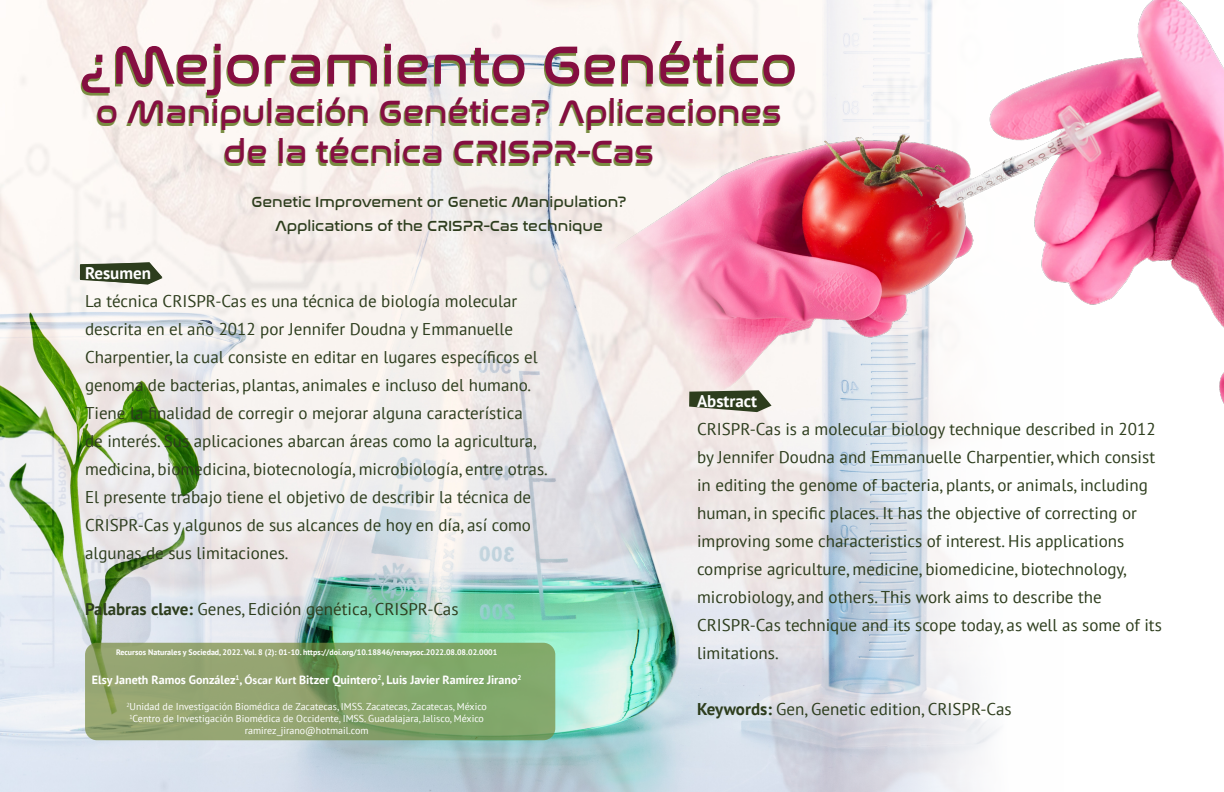
<style>
.page{position:relative;width:1224px;height:792px;background:#fff}
.page>*{position:absolute;margin:0;border:0;box-sizing:border-box;transform-origin:0 0}
.t1{font:55px "Nasalization Rg";color:#850e41}
.t2{font:33px "Nasalization Rg";color:#850e41}
.t3{font:17px/28px "PT Sans";color:#2d3d1d}
.t4{font:700 17px "PT Sans";color:#fff}
.t5{font:15px "Nasalization Rg";color:#2d3d1d}
.t6{font:700 12px "PT Sans";color:#fff}
.t7{font:10px "PT Sans";color:#fff}
.t8{font:700 8px "PT Sans";color:#fff}
.s1{font-weight:700}
.s2{font-family:"Calibri"}
</style>
<div class="page">
<img style="left:0;top:0;width:998px;height:792px">
<img style="left:593px;top:0;width:631px;height:443px">
<svg style="left:85px;top:643px;width:470px;height:97px"></svg>
<svg style="left:80px;top:262px;width:82px;height:23px"></svg>
<svg style="left:689px;top:390px;width:83px;height:22px"></svg>
<p class="t1" style="left:80px;top:15px;width:719px">¿Mejoramiento Genético</p>
<p class="t2" style="left:96px;top:82px;width:687px">o Manipulación Genética? Aplicaciones</p>
<p class="t2" style="left:224px;top:122px;width:432px">de la técnica CRISPR-Cas</p>
<p class="t5" style="left:252px;top:189px;width:376px">Genetic Improvement or Genetic Manipulation?</p>
<p class="t5" style="left:275px;top:213px;width:329px">Applications of the CRISPR-Cas technique</p>
<p class="t4" style="left:85px;top:262px;width:67px">Resumen</p>
<p class="t3" style="left:85px;top:287px;width:464px">La técnica CRISPR-Cas es una técnica de biología molecular descrita en el año 2012 por Jennifer Doudna y Emmanuelle Charpentier, la cual consiste en editar en lugares específicos el genoma de bacterias, plantas, animales e incluso del humano.<br>Tiene la finalidad de corregir o mejorar alguna característica<br>de interés. Sus aplicaciones abarcan áreas como la agricultura, medicina, biomedicina, biotecnología, microbiología, entre otras.<br>El presente trabajo tiene el objetivo de describir la técnica de CRISPR-Cas y algunos de sus alcances de hoy en día, así como algunas de sus limitaciones.</p>
<p class="t3" style="left:85px;top:595px;width:375px"><span class="s1">Palabras clave:</span> Genes, Edición genética, CRISPR-Cas</p>
<p class="t8" style="left:116px;top:647px;width:383px">Recursos Naturales y Sociedad, 2022. Vol. 8 (2): 01-10. https://doi.org/10.18846/renaysoc.2022.08.08.02.0001</p>
<p class="t6" style="left:92px;top:672px;width:431px">Elsy Janeth Ramos González<sup>1</sup>, <span class="s2">Óscar Kurt</span> Bitzer Quintero<sup>2</sup>, Luis Javier Ramírez Jirano<sup>2</sup></p>
<p class="t7" style="left:126px;top:700px;width:362px"><sup>2</sup>Unidad de Investigación Biomédica de Zacatecas, IMSS. Zacatecas, Zacatecas, México</p>
<p class="t7" style="left:129px;top:712px;width:356px"><sup>1</sup>Centro de Investigación Biomédica de Occidente, IMSS. Guadalajara, Jalisco, México</p>
<p class="t7" style="left:245px;top:724px;width:126px">ramirez_jirano@hotmail.com</p>
<p class="t4" style="left:697px;top:390px;width:62px">Abstract</p>
<p class="t3" style="left:697px;top:415px;width:466px">CRISPR-Cas is a molecular biology technique described in 2012 by Jennifer Doudna and Emmanuelle Charpentier, which consist in editing the genome of bacteria, plants, or animals, including human, in specific places. It has the objective of correcting or improving some characteristics of interest. His applications comprise agriculture, medicine, biomedicine, biotechnology, microbiology, and others. This work aims to describe the CRISPR-Cas technique and its scope today, as well as some of its limitations.</p>
<p class="t3" style="left:697px;top:695px;width:316px"><span class="s1">Keywords:</span> Gen, Genetic edition, CRISPR-Cas</p>
</div>
